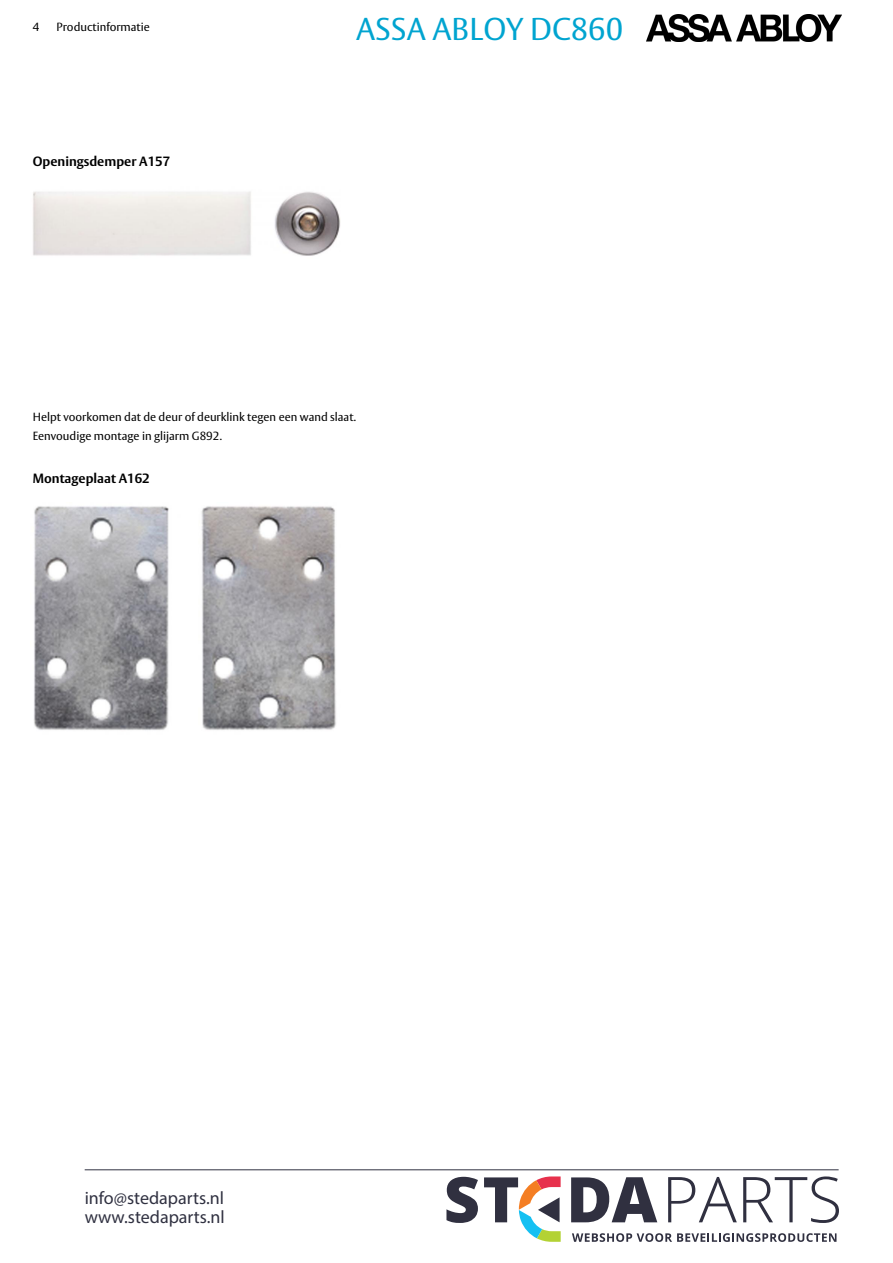
<style>
.page{position:relative;width:893px;height:1263px;background:#fff}
.page>*{position:absolute;margin:0;border:0;box-sizing:border-box;transform-origin:0 0}
.t1{font:31.35px "ASSA Vesta";color:#00a4d0}
.t2{font:18px/19.5px "Myriad Pro";color:#303141}
.t3{font:700 13.35px "ASSA Vesta";color:#000}
.t4{font:11.7px/19px "ASSA Vesta";color:#000}
</style>
<div class="page">
<img style="left:647px;top:15px;width:195px;height:27px">
<img style="left:33px;top:191px;width:308px;height:65px">
<img style="left:34px;top:506px;width:302px;height:224px">
<svg style="left:572px;top:1233px;width:264px;height:9px"></svg>
<svg style="left:446px;top:1177px;width:32px;height:46px"></svg>
<svg style="left:571px;top:1177px;width:86px;height:45px"></svg>
<svg style="left:668px;top:1177px;width:69px;height:45px"></svg>
<svg style="left:743px;top:1176px;width:96px;height:47px"></svg>
<svg style="left:484px;top:1176px;width:77px;height:66px"></svg>
<hr style="left:85px;top:1169px;width:754px;height:1px;background:#303141">
<p class="t4" style="left:33px;top:18px;width:8px">4</p>
<p class="t4" style="left:57px;top:18px;width:95px">Productinformatie</p>
<p class="t3" style="left:33px;top:153px;width:139px">Openingsdemper A157</p>
<h1 class="t1" style="left:356px;top:10px;width:269px">ASSA ABLOY DC860</h1>
<p class="t4" style="left:33px;top:408px;width:325px">Helpt voorkomen dat de deur of deurklink tegen een wand slaat.<br>Eenvoudige montage in glijarm G892.</p>
<p class="t3" style="left:33px;top:470px;width:119px">Montageplaat A162</p>
<h2 class="t2" style="left:85px;top:1188px;width:142px">info@stedaparts.nl www.stedaparts.nl</h2>
</div>
